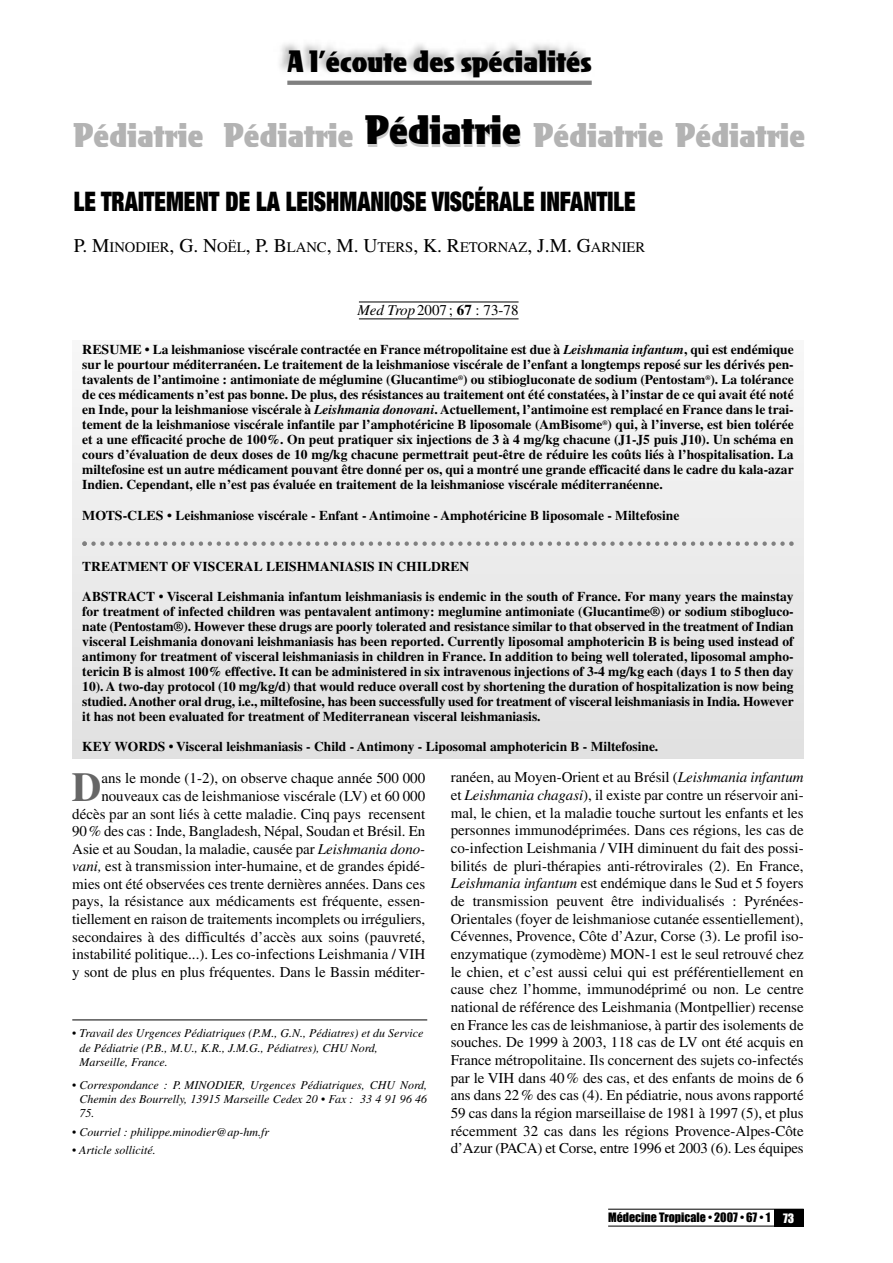
<style>
.page{position:relative;width:893px;height:1263px;background:#fff}
.page>*{position:absolute;margin:0;border:0;box-sizing:border-box;transform-origin:0 0}
.t1{font:700 40.95px "Times";color:#666}
.t2{font:30px "Freshet";color:#b3b3b3}
.t3{font:900 expanded 27px "Helvetica Neue";color:#000;scale:.85 1}
.t4{font:27px "Freshet";color:#000}
.t5{font:15px/17.7px "Times";color:#000;text-align:right}
.t6{font:14.7px "Times";color:#000}
.t7{font:700 13.5px/15px "Times";color:#000;text-align:justify}
.t8{font:italic 12px/14.2px "Times";color:#000}
.t9{font:12px "Impact";color:#000}
.s1{font-size:36px;color:#000}
.s2{font-size:19.5px}
.s3{font-style:italic}
.s4{font-weight:700}
.s5{color:#fff}
</style>
<div class="page">
<hr style="left:608px;top:1209px;width:196px;height:1px;background:#000">
<hr style="left:608px;top:1226px;width:196px;height:1px;background:#000">
<div style="left:774px;top:1209px;width:30px;height:17px;background:#000"></div>
<img style="left:279px;top:43px;width:313px;height:38px">
<svg style="left:287px;top:81px;width:305px;height:4px"></svg>
<div style="left:72px;top:340px;width:732px;height:419px;background:linear-gradient(to bottom,#f7f7f7,#e1e1e1)"></div>
<svg style="left:82px;top:340px;width:712px;height:407px"></svg>
<hr style="left:359px;top:302px;width:160px;height:1px;background:#000">
<hr style="left:359px;top:318px;width:160px;height:1px;background:#000">
<hr style="left:72px;top:1019px;width:355px;height:1px;background:#000">
<h3 class="t4" style="left:287px;top:47px;width:306px">A l’écoute des spécialités</h3>
<h2 class="t2" style="left:74px;top:119px;width:733px">Pédiatrie Pédiatrie <span class="s1">Pédiatrie</span> Pédiatrie Pédiatrie</h2>
<h3 class="t3" style="left:74px;top:191px;width:662px">LE TRAITEMENT DE LA LEISHMANIOSE VISCÉRALE INFANTILE</h3>
<p class="t6" style="left:74px;top:241px;width:573px"><span class="s2">P. M</span>INODIER<span class="s2">, G. N</span>OËL<span class="s2">, P. B</span>LANC<span class="s2">, M. U</span>TERS<span class="s2">, K. R</span>ETORNAZ<span class="s2">, J.M. G</span>ARNIER</p>
<p class="t5" style="left:357px;top:303px;width:163px"><span class="s3">Med Trop</span>2007; <span class="s4">67</span> : 73-78</p>
<p class="t7" style="left:82px;top:344px;width:713px">RESUME • La leishmaniose viscérale contractée en France métropolitaine est due à <span class="s3">Leishmania infantum</span>, qui est endémique sur le pourtour méditerranéen. Le traitement de la leishmaniose viscérale de l’enfant a longtemps reposé sur les dérivés pen&shy;tavalents de l’antimoine : antimoniate de méglumine (Glucantime<sup>®</sup>) ou stibiogluconate de sodium (Pentostam<sup>®</sup>). La tolérance de ces médicaments n’est pas bonne. De plus, des résistances au traitement ont été constatées, à l’instar de ce qui avait été noté en Inde, pour la leishmaniose viscérale à <span class="s3">Leishmania donovani</span>. Actuellement, l’antimoine est remplacé en France dans le trai&shy;tement de la leishmaniose viscérale infantile par l’amphotéricine B liposomale (AmBisome<sup>®</sup>) qui, à l’inverse, est bien tolérée et a une efficacité proche de 100%. On peut pratiquer six injections de 3 à 4 mg/kg chacune (J1-J5 puis J10). Un schéma en cours d’évaluation de deux doses de 10 mg/kg chacune permettrait peut-être de réduire les coûts liés à l’hospitalisation. La miltefosine est un autre médicament pouvant être donné per os, qui a montré une grande efficacité dans le cadre du kala-azar Indien. Cependant, elle n’est pas évaluée en traitement de la leishmaniose viscérale méditerranéenne.</p>
<p class="t7" style="left:82px;top:509px;width:599px">MOTS-CLES • Leishmaniose viscérale - Enfant - Antimoine - Amphotéricine B liposomale - Miltefosine</p>
<p class="t7" style="left:82px;top:560px;width:388px">TREATMENT OF VISCERAL LEISHMANIASIS IN CHILDREN</p>
<p class="t7" style="left:82px;top:590px;width:713px">ABSTRACT • Visceral Leishmania infantum leishmaniasis is endemic in the south of France. For many years the mainstay for treatment of infected children was pentavalent antimony: meglumine antimoniate (Glucantime®) or sodium stibogluco&shy;nate (Pentostam®). However these drugs are poorly tolerated and resistance similar to that observed in the treatment of Indian visceral Leishmania donovani leishmaniasis has been reported. Currently liposomal amphotericin B is being used instead of antimony for treatment of visceral leishmaniasis in children in France. In addition to being well tolerated, liposomal ampho&shy;tericin B is almost 100% effective. It can be administered in six intravenous injections of 3-4 mg/kg each (days 1 to 5 then day 10). A two-day protocol (10 mg/kg/d) that would reduce overall cost by shortening the duration of hospitalization is now being studied. Another oral drug, i.e., miltefosine, has been successfully used for treatment of visceral leishmaniasis in India. However it has not been evaluated for treatment of Mediterranean visceral leishmaniasis.</p>
<p class="t7" style="left:82px;top:740px;width:578px">KEY WORDS • Visceral leishmaniasis - Child - Antimony - Liposomal amphotericin B - Miltefosine.</p>
<p class="t5" style="left:72px;top:771px;width:354px">ans le monde (1-2), on observe chaque année 500 000 nouveaux cas de leishmaniose viscérale (LV) et 60 000 décès par an sont liés à cette maladie. Cinq pays recensent 90% des cas : Inde, Bangladesh, Népal, Soudan et Brésil. En Asie et au Soudan, la maladie, causée par <span class="s3">Leishmania dono&shy;vani,</span> est à transmission inter-humaine, et de grandes épidé&shy;mies ont été observées ces trente dernières années. Dans ces pays, la résistance aux médicaments est fréquente, essen&shy;tiellement en raison de traitements incomplets ou irréguliers, secondaires à des difficultés d’accès aux soins (pauvreté, instabilité politique...). Les co-infections Leishmania / VIH y sont de plus en plus fréquentes. Dans le Bassin méditer-</p>
<p class="t5" style="left:451px;top:770px;width:354px;text-align:justify">ranéen, au Moyen-Orient et au Brésil (<span class="s3">Leishmania infantum </span>et <span class="s3">Leishmania chagasi</span>), il existe par contre un réservoir ani&shy;mal, le chien, et la maladie touche surtout les enfants et les personnes immunodéprimées. Dans ces régions, les cas de co-infection Leishmania / VIH diminuent du fait des possi&shy;bilités de pluri-thérapies anti-rétrovirales (2). En France, <span class="s3">Leishmania infantum</span> est endémique dans le Sud et 5 foyers de transmission peuvent être individualisés : Pyrénées-Orientales (foyer de leishmaniose cutanée essentiellement), Cévennes, Provence, Côte d’Azur, Corse (3). Le profil iso&shy;enzymatique (zymodème) MON-1 est le seul retrouvé chez le chien, et c’est aussi celui qui est préférentiellement en cause chez l’homme, immunodéprimé ou non. Le centre national de référence des Leishmania (Montpellier) recense en France les cas de leishmaniose, à partir des isolements de souches. De 1999 à 2003, 118 cas de LV ont été acquis en France métropolitaine. Ils concernent des sujets co-infectés par le VIH dans 40% des cas, et des enfants de moins de 6 ans dans 22% des cas (4). En pédiatrie, nous avons rapporté 59 cas dans la région marseillaise de 1981 à 1997 (5), et plus récemment 32 cas dans les régions Provence-Alpes-Côte d’Azur (PACA) et Corse, entre 1996 et 2003 (6). Les équipes</p>
<h1 class="t1" style="left:72px;top:773px;width:31px">D</h1>
<p class="t8" style="left:79px;top:1027px;width:346px;text-indent:-7px">• Travail des Urgences Pédiatriques (P.M., G.N., Pédiatres) et du Service de Pédiatrie (P.B., M.U., K.R., J.M.G., Pédiatres), CHU Nord,<br>Marseille, France.</p>
<p class="t8" style="left:79px;top:1078px;width:349px;text-align:justify;text-indent:-7px">• Correspondance : P. MINODIER, Urgences Pédiatriques, CHU Nord, Chemin des Bourrelly, 13915 Marseille Cedex 20 • Fax : 33 4 91 96 46<br>75.</p>
<p class="t8" style="left:72px;top:1125px;width:198px">• Courriel : philippe.minodier@ap-hm.fr</p>
<p class="t8" style="left:72px;top:1144px;width:85px">• Article sollicité.</p>
<p class="t9" style="left:608px;top:1211px;width:188px">Médecine Tropicale • 2007 • 67 • 1 <span class="s5">73</span></p>
</div>
